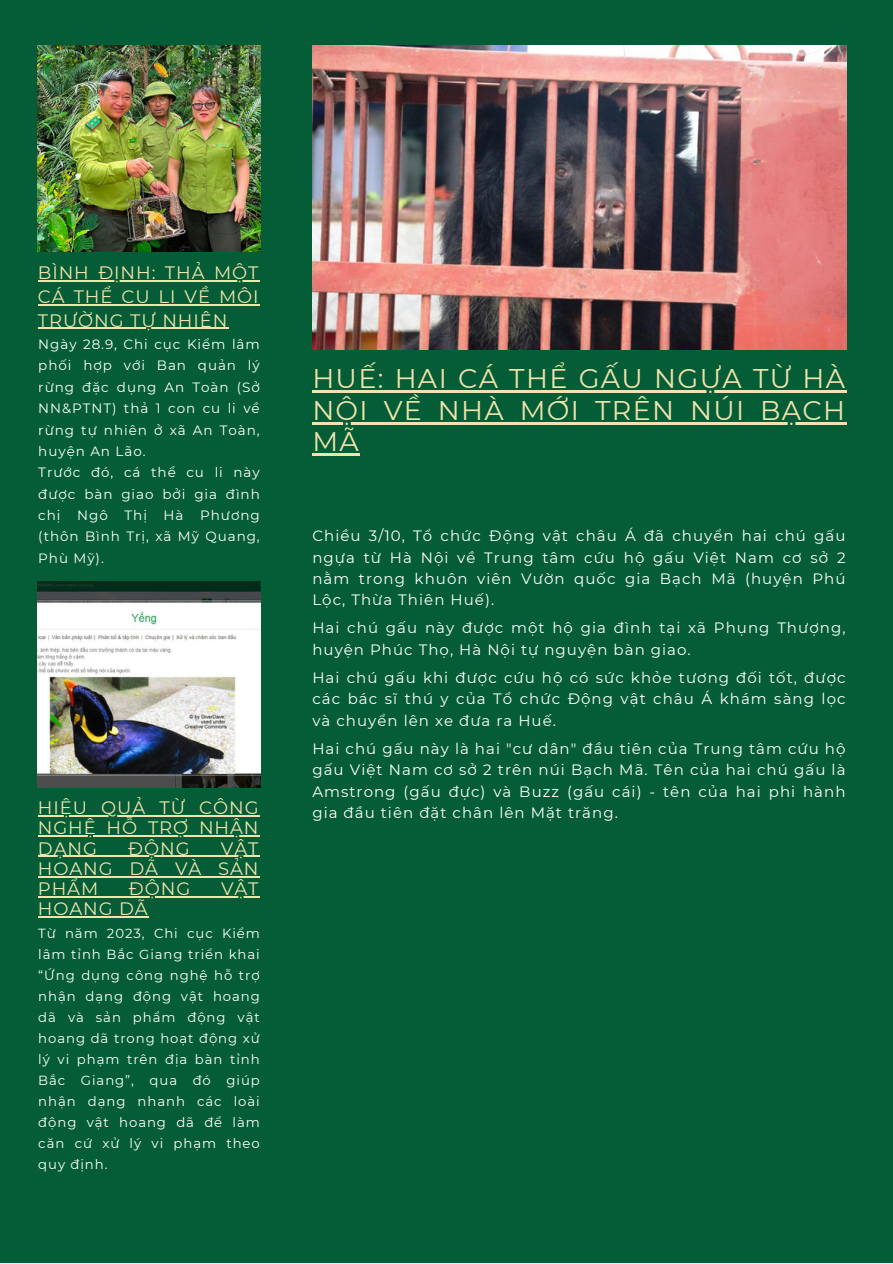
<style>
.page{position:relative;width:893px;height:1264px;background:#fff}
.page>*{position:absolute;margin:0;border:0;box-sizing:border-box;transform-origin:0 0}
.t1{font:27px/31.5px "Montserrat";letter-spacing:.05em;color:#f0e3ab;text-align:justify}
.t2{font:18px/20.2px "Montserrat";letter-spacing:.05em;color:#f0e3ab;text-align:justify}
.t3{font:15px/21.3px "Montserrat";letter-spacing:.07em;color:#fff;text-align:justify}
.t4{font:13.5px/21.3px "Montserrat";letter-spacing:.07em;color:#fff;text-align:justify}
.t5{font:13.2px/21px "Montserrat";letter-spacing:.07em;color:#fff;text-align:justify}
</style>
<div class="page">
<div style="left:0;top:0;width:892px;height:1262px;background:#045d36"></div>
<img style="left:38px;top:46px;width:222px;height:206px">
<img style="left:312px;top:46px;width:534px;height:303px">
<img style="left:38px;top:581px;width:222px;height:206px">
<hr style="left:312px;top:390px;width:534px;height:2px;background:#f0e3ab">
<hr style="left:312px;top:422px;width:534px;height:2px;background:#f0e3ab">
<hr style="left:312px;top:453px;width:48px;height:2px;background:#f0e3ab">
<hr style="left:38px;top:280px;width:221px;height:1px;background:#f0e3ab">
<hr style="left:38px;top:304px;width:221px;height:1px;background:#f0e3ab">
<hr style="left:38px;top:327px;width:190px;height:2px;background:#f0e3ab">
<hr style="left:38px;top:815px;width:221px;height:1px;background:#f0e3ab">
<hr style="left:38px;top:835px;width:221px;height:1px;background:#f0e3ab">
<hr style="left:38px;top:855px;width:221px;height:1px;background:#f0e3ab">
<hr style="left:38px;top:876px;width:221px;height:1px;background:#f0e3ab">
<hr style="left:38px;top:896px;width:221px;height:1px;background:#f0e3ab">
<hr style="left:38px;top:916px;width:111px;height:1px;background:#f0e3ab">
<p class="t2" style="left:38px;top:261px;width:222px;line-height:23.5px">BÌNH ĐỊNH: THẢ MỘT CÁ THỂ CU LI VỀ MÔI TRƯỜNG TỰ NHIÊN</p>
<p class="t4" style="left:38px;top:333px;width:223px">Ngày 28.9, Chi cục Kiểm lâm phối hợp với Ban quản lý rừng đặc dụng An Toàn (Sở NN&amp;PTNT) thả 1 con cu li về rừng tự nhiên ở xã An Toàn, huyện An Lão.</p>
<p class="t4" style="left:38px;top:462px;width:223px">Trước đó, cá thể cu li này được bàn giao bởi gia đình chị Ngô Thị Hà Phương (thôn Bình Trị, xã Mỹ Quang, Phù Mỹ).</p>
<p class="t2" style="left:38px;top:797px;width:222px">HIỆU QUẢ TỪ CÔNG NGHỆ HỖ TRỢ NHẬN DẠNG</p>
<p class="t2" style="left:38px;top:838px;width:222px;text-indent:183px">VẬT HOANG DÃ VÀ SẢN PHẨM</p>
<p class="t2" style="left:128px;top:838px;width:63px">ĐỘNG</p>
<p class="t2" style="left:129px;top:878px;width:63px">ĐỘNG</p>
<p class="t2" style="left:221px;top:878px;width:39px">VẬT</p>
<p class="t2" style="left:38px;top:898px;width:111px">HOANG DÃ</p>
<p class="t5" style="left:38px;top:923px;width:223px">Từ năm 2023, Chi cục Kiểm lâm tỉnh Bắc Giang triển khai “Ứng dụng công nghệ hỗ trợ nhận dạng động vật hoang dã và sản phẩm động vật hoang dã trong hoạt động xử lý vi phạm trên địa bàn tỉnh Bắc Giang”, qua đó giúp nhận dạng nhanh các loài động vật hoang dã để làm căn cứ xử lý vi phạm theo quy định.</p>
<p class="t1" style="left:312px;top:363px;width:534px">HUẾ: HAI CÁ THỂ GẤU NGỰA TỪ HÀ NỘI VỀ NHÀ MỚI TRÊN NÚI BẠCH MÃ</p>
<p class="t3" style="left:312px;top:525px;width:534px">Chiều 3/10, Tổ chức Động vật châu Á đã chuyển hai chú gấu ngựa từ Hà Nội về Trung tâm cứu hộ gấu Việt Nam cơ sở 2 nằm trong khuôn viên Vườn quốc gia Bạch Mã (huyện Phú Lộc, Thừa Thiên Huế).</p>
<p class="t3" style="left:312px;top:617px;width:534px">Hai chú gấu này được một hộ gia đình tại xã Phụng Thượng, huyện Phúc Thọ, Hà Nội tự nguyện bàn giao.</p>
<p class="t3" style="left:312px;top:667px;width:534px">Hai chú gấu khi được cứu hộ có sức khỏe tương đối tốt, được các bác sĩ thú y của Tổ chức Động vật châu Á khám sàng lọc và chuyển lên xe đưa ra Huế.</p>
<p class="t3" style="left:312px;top:737px;width:534px">Hai chú gấu này là hai "cư dân" đầu tiên của Trung tâm cứu hộ gấu Việt Nam cơ sở 2 trên núi Bạch Mã. Tên của hai chú gấu là Amstrong (gấu đực) và Buzz (gấu cái) - tên của hai phi hành gia đầu tiên đặt chân lên Mặt trăng.</p>
</div>
